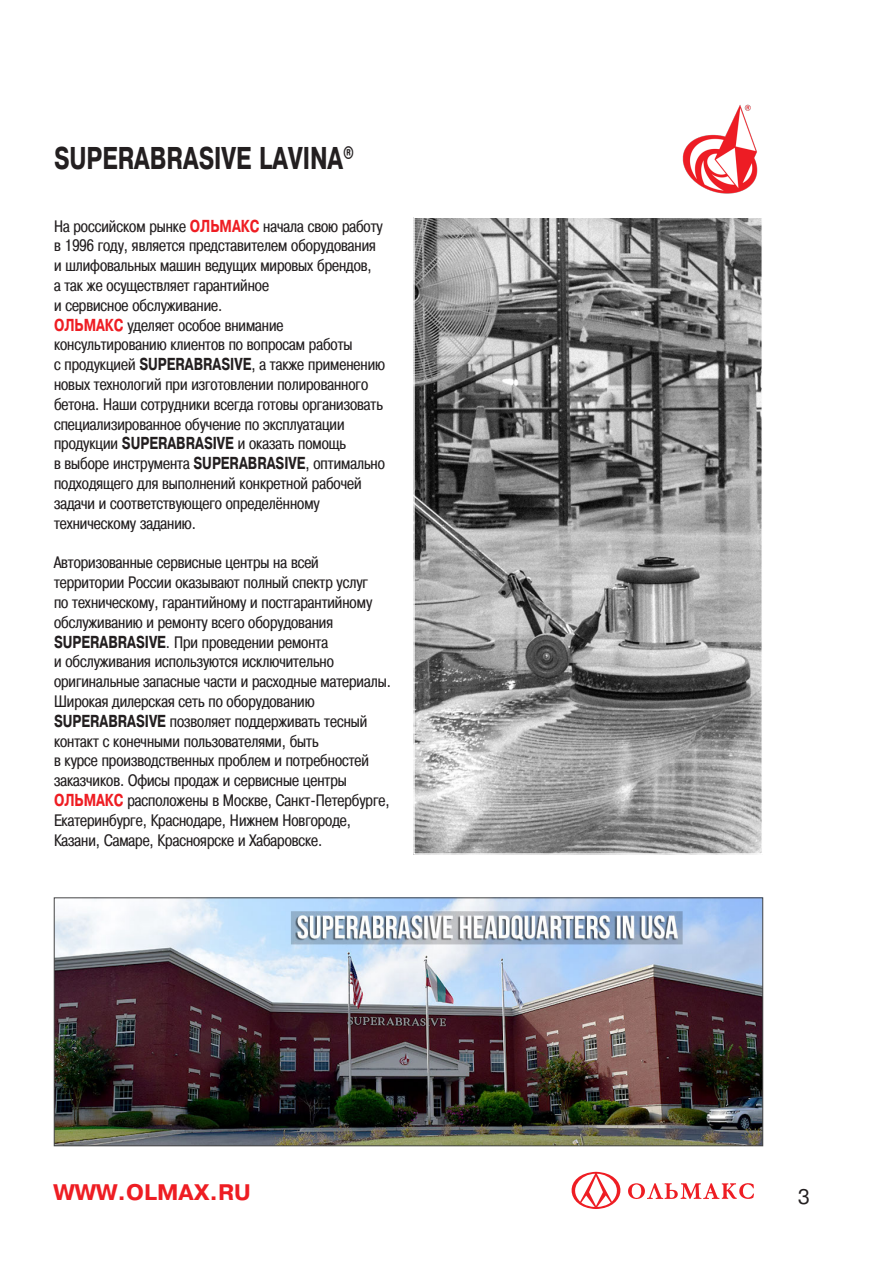
<style>
.page{position:relative;width:893px;height:1263px;background:#fff}
.page>*{position:absolute;margin:0;border:0;box-sizing:border-box;transform-origin:0 0}
.t1{font:700 condensed 30px "Pragmatica";color:#231f20}
.t2{font:700 22.5px "Pragmatica C";color:#ee1d23}
.t3{font:21px "Pragmatica C";color:#231f20}
.t4{font:16.5px/19.8px "Pragmatica Cond C";color:#231f20}
.s1{font-family:"Pragmatica";font-weight:700;font-stretch:condensed;color:#ee1d23}
.s2{font-family:"Pragmatica";font-weight:700;font-stretch:condensed}
</style>
<div class="page">
<svg style="left:571px;top:1172px;width:183px;height:37px"></svg>
<img style="left:56px;top:899px;width:705px;height:245px">
<div style="left:54px;top:897px;width:709px;height:249px;border:1px solid #454545"></div>
<img style="left:682px;top:104px;width:76px;height:90px">
<img style="left:415px;top:219px;width:346px;height:634px">
<p class="t1" style="left:54px;top:141px;width:302px">SUPERABRASIVE LAVINA<sup>®</sup></p>
<p class="t4" style="left:54px;top:216px;width:333px">На российском рынке <span class="s1">ОЛЬМАКС</span> начала свою работу в 1996 году, является представителем оборудования и шлифовальных машин ведущих мировых брендов,<br>а так же осуществляет гарантийное<br>и сервисное обслуживание.<br><span class="s1">ОЛЬМАКС</span> уделяет особое внимание консультированию клиентов по вопросам работы<br>с продукцией <span class="s2">SUPERABRASIVE</span>, а также применению новых технологий при изготовлении полированного бетона. Наши сотрудники всегда готовы организовать специализированное обучение по эксплуатации продукции <span class="s2">SUPERABRASIVE</span> и оказать помощь<br>в выборе инструмента <span class="s2">SUPERABRASIVE</span>, оптимально подходящего для выполнений конкретной рабочей задачи и соответствующего определ¸нному техническому заданию.</p>
<p class="t4" style="left:54px;top:553px;width:338px">Авторизованные сервисные центры на всей территории России оказывают полный спектр услуг<br>по техническому, гарантийному и постгарантийному обслуживанию и ремонту всего оборудования <span class="s2">SUPERABRASIVE</span>. При проведении ремонта<br>и обслуживания используются исключительно оригинальные запасные части и расходные материалы.</p>
<p class="t4" style="left:54px;top:691px;width:337px">Широкая дилерская сеть по оборудованию <span class="s2">SUPERABRASIVE</span> позволяет поддерживать тесный контакт с конечными пользователями, быть<br>в курсе производственных проблем и потребностей заказчиков. Офисы продаж и сервисные центры <span class="s1">ОЛЬМАКС</span> расположены в Москве, Санкт-Петербурге, Екатеринбурге, Краснодаре, Нижнем Новгороде, Казани, Самаре, Красноярске и Хабаровске.</p>
<h2 class="t2" style="left:53px;top:1179px;width:199px">WWW.OLMAX.RU</h2>
<p class="t3" style="left:798px;top:1185px;width:14px">3</p>
</div>
